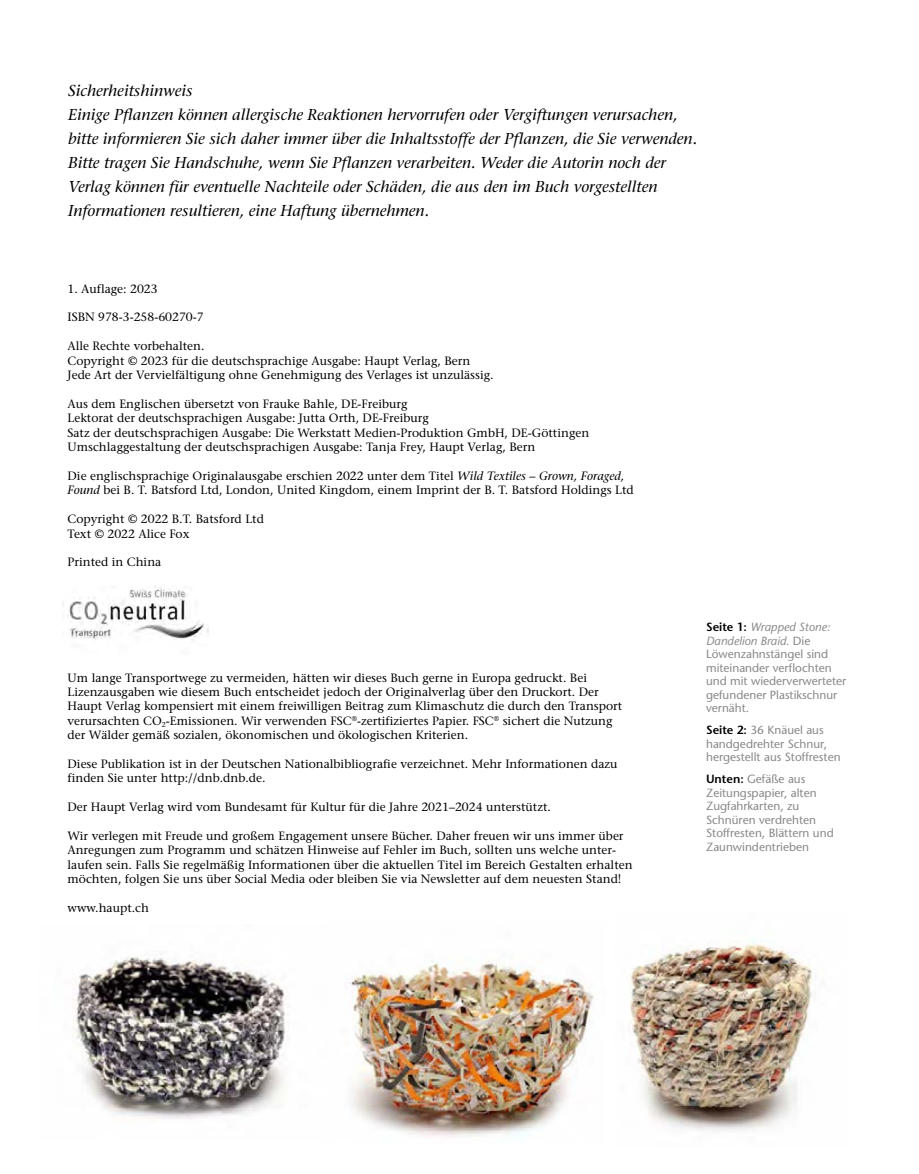
<style>
.page{position:relative;width:919px;height:1174px;background:#fff}
.page>*{position:absolute;margin:0;border:0;box-sizing:border-box;transform-origin:0 0}
.t1{font:italic 15.75px/24px "ITC Stone Serif";color:#000}
.t2{font:12px/14.4px "ITC Stone Serif";color:#000}
.t3{font:11.85px/13.5px "Stone Sans";color:#878988}
.t4{font:italic 11.85px/13.5px "ITC Stone Sans";color:#878988}
.s1{font-style:italic}
.s2{font-family:"Stone Sans";font-weight:600;font-style:normal;color:#000}
.s3{font-family:"Stone Sans";font-style:normal}
.s4{font-weight:600;color:#000}
</style>
<div class="page">
<img style="left:630px;top:940px;width:194px;height:191px">
<img style="left:348px;top:957px;width:246px;height:181px">
<img style="left:72px;top:951px;width:217px;height:168px">
<img style="left:69px;top:587px;width:140px;height:54px">
<p class="t1" style="left:68px;top:79px;width:630px">Sicherheitshinweis<br>Einige Pflanzen können allergische Reaktionen hervorrufen oder Vergiftungen verursachen, bitte informieren Sie sich daher immer über die Inhaltsstoffe der Pflanzen, die Sie verwenden.<br>Bitte tragen Sie Handschuhe, wenn Sie Pflanzen verarbeiten. Weder die Autorin noch der Verlag können für eventuelle Nachteile oder Schäden, die aus den im Buch vorgestellten Informationen resultieren, eine Haftung übernehmen.</p>
<p class="t2" style="left:68px;top:281px;width:92px">1. Auflage: 2023</p>
<p class="t2" style="left:68px;top:310px;width:138px">ISBN 978-3-258-60270-7</p>
<p class="t2" style="left:68px;top:339px;width:427px">Alle Rechte vorbehalten.<br>Copyright © 2023 für die deutschsprachige Ausgabe: Haupt Verlag, Bern<br>Jede Art der Vervielfältigung ohne Genehmigung des Verlages ist unzulässig.</p>
<p class="t2" style="left:68px;top:396px;width:523px">Aus dem Englischen übersetzt von Frauke Bahle, DE-Freiburg<br>Lektorat der deutschsprachigen Ausgabe: Jutta Orth, DE-Freiburg<br>Satz der deutschsprachigen Ausgabe: Die Werkstatt Medien-Produktion GmbH, DE-Göttingen Umschlaggestaltung der deutschsprachigen Ausgabe: Tanja Frey, Haupt Verlag, Bern</p>
<p class="t2" style="left:68px;top:468px;width:567px">Die englischsprachige Originalausgabe erschien 2022 unter dem Titel <span class="s1">Wild Textiles – Grown, Foraged,<br>Found</span> bei B. T. Batsford Ltd, London, United Kingdom, einem Imprint der B. T. Batsford Holdings Ltd</p>
<p class="t2" style="left:68px;top:511px;width:198px">Copyright © 2022 B.T. Batsford Ltd<br>Text © 2022 Alice Fox</p>
<p class="t2" style="left:68px;top:555px;width:95px">Printed in China</p>
<p class="t2" style="left:68px;top:670px;width:556px">Um lange Transportwege zu vermeiden, hätten wir dieses Buch gerne in Europa gedruckt. Bei Lizenzausgaben wie diesem Buch entscheidet jedoch der Originalverlag über den Druckort. Der Haupt Verlag kompensiert mit einem freiwilligen Beitrag zum Klimaschutz die durch den Transport verursachten CO<sub>2</sub>-Emissionen. Wir verwenden FSC<sup>®</sup>-zertifiziertes Papier. FSC<sup>®</sup> sichert die Nutzung der Wälder gemäß sozialen, ökonomischen und ökologischen Kriterien.</p>
<p class="t2" style="left:68px;top:756px;width:551px">Diese Publikation ist in der Deutschen Nationalbibliografie verzeichnet. Mehr Informationen dazu finden Sie unter http://dnb.dnb.de.</p>
<p class="t2" style="left:68px;top:799px;width:485px">Der Haupt Verlag wird vom Bundesamt für Kultur für die Jahre 2021–2024 unterstützt.</p>
<p class="t2" style="left:68px;top:828px;width:566px">Wir verlegen mit Freude und großem Engagement unsere Bücher. Daher freuen wir uns immer über Anregungen zum Programm und schätzen Hinweise auf Fehler im Buch, sollten uns welche unter&shy;laufen sein. Falls Sie regelmäßig Informationen über die aktuellen Titel im Bereich Gestalten erhalten möchten, folgen Sie uns über Social Media oder bleiben Sie via Newsletter auf dem neuesten Stand!</p>
<p class="t2" style="left:68px;top:900px;width:83px">www.haupt.ch</p>
<p class="t4" style="left:706px;top:620px;width:126px"><span class="s2">Seite 1:</span> Wrapped Stone:<br>Dandelion Braid. <span class="s3">Die</span></p>
<p class="t3" style="left:706px;top:647px;width:142px">Löwenzahnstängel sind miteinander verflochten und mit wiederverwerteter gefundener Plastikschnur vernäht.</p>
<p class="t3" style="left:706px;top:723px;width:136px"><span class="s4">Seite 2:</span> 36 Knäuel aus handgedrehter Schnur, hergestellt aus Stoffresten</p>
<p class="t3" style="left:706px;top:772px;width:129px"><span class="s4">Unten:</span> Gefäße aus<br>Zeitungspapier, alten<br>Zugfahrkarten, zu<br>Schnüren verdrehten<br>Stoffresten, Blättern und<br>Zaunwindentrieben</p>
</div>
